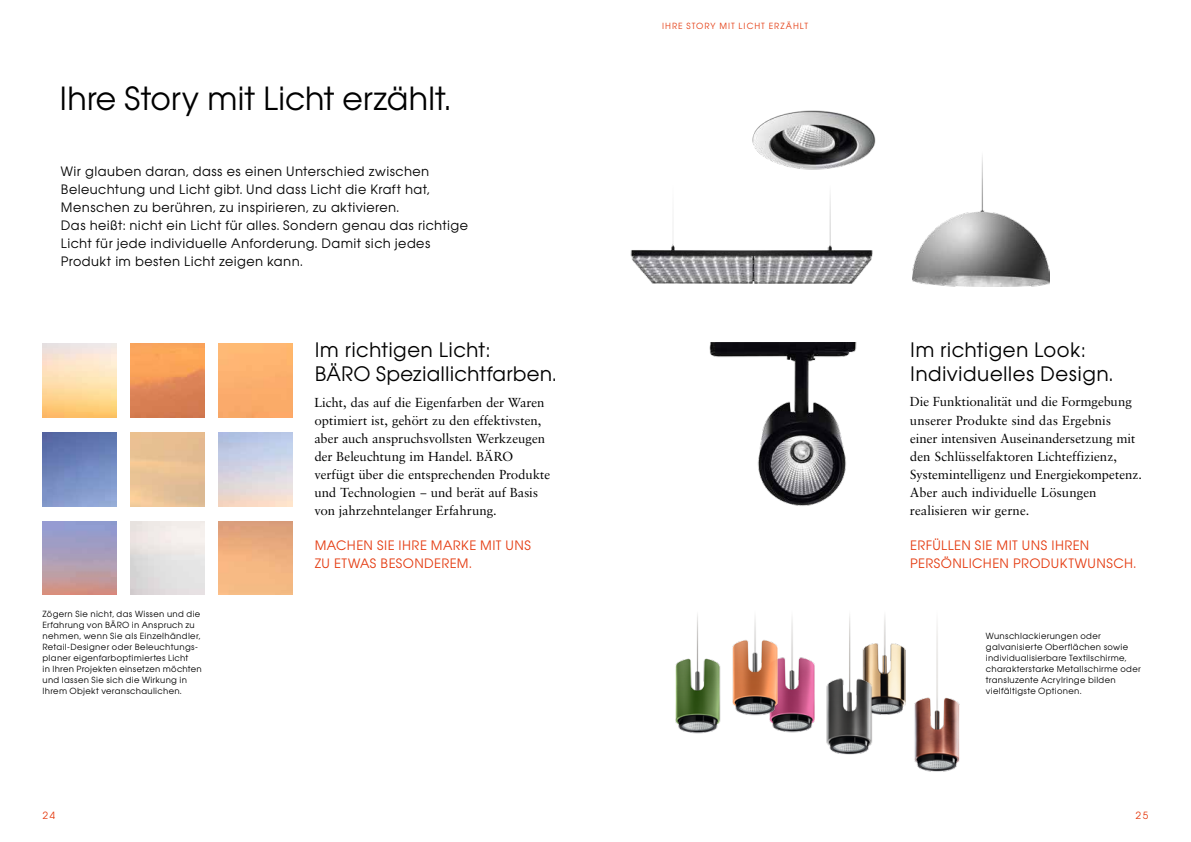
<style>
.page{position:relative;width:1191px;height:842px;background:#fff}
.page>*{position:absolute;margin:0;border:0;box-sizing:border-box;transform-origin:0 0}
.t1{font:32px "Avant Garde SB";letter-spacing:-.005em;color:#000}
.t2{font:20px/24px "Avant Garde SB";letter-spacing:.015em;color:#000}
.t3{font:13px/18px "Sabon BQ";letter-spacing:.03em;color:#000}
.t4{font:13px/18px "Avant Garde SB";letter-spacing:.03em;color:#000}
.t5{font:13px/18px "Avant Garde SB";letter-spacing:.03em;color:#e4390e}
.t6{font:10px "Avant Garde SB";color:#e4390e}
.t7{font:8.5px/11px "Avant Garde SB";letter-spacing:.035em;color:#000}
.t8{font:8.5px "Avant Garde SB";letter-spacing:.115em;color:#e4390e}
</style>
<div class="page">
<img style="left:752px;top:110px;width:124px;height:60px">
<img style="left:630px;top:194px;width:243px;height:90px">
<img style="left:912px;top:155px;width:138px;height:132px">
<img style="left:772px;top:619px;width:42px;height:114px">
<img style="left:732px;top:618px;width:52px;height:106px">
<img style="left:675px;top:614px;width:46px;height:120px">
<img style="left:914px;top:624px;width:46px;height:148px">
<img style="left:879px;top:616px;width:27px;height:99px">
<img style="left:814px;top:615px;width:65px;height:140px">
<img style="left:709px;top:342px;width:148px;height:164px">
<img style="left:43px;top:343px;width:73px;height:74px">
<img style="left:43px;top:432px;width:73px;height:74px">
<img style="left:130px;top:343px;width:74px;height:74px">
<img style="left:218px;top:343px;width:74px;height:74px">
<h1 class="t1" style="left:60px;top:80px;width:392px">Ihre Story mit Licht erzählt.</h1>
<p class="t4" style="left:61px;top:162px;width:409px">Wir glauben daran, dass es einen Unterschied zwischen Beleuchtung und Licht gibt. Und dass Licht die Kraft hat, Menschen zu berühren, zu inspirieren, zu aktivieren.<br>Das heißt: nicht ein Licht für alles. Sondern genau das richtige Licht für jede individuelle Anforderung. Damit sich jedes Produkt im besten Licht zeigen kann.</p>
<h2 class="t2" style="left:315px;top:338px;width:242px">Im richtigen Licht:<br>BÄRO Speziallichtfarben.</h2>
<p class="t3" style="left:315px;top:393px;width:237px">Licht, das auf die Eigenfarben der Waren optimiert ist, gehört zu den effektivsten, aber auch anspruchsvollsten Werkzeugen der Beleuchtung im Handel. BÄRO verfügt über die entsprechenden Produkte und Technologien – und berät auf Basis von jahrzehntelanger Erfahrung.</p>
<p class="t7" style="left:43px;top:608px;width:161px">Zögern Sie nicht, das Wissen und die Erfahrung von BÄRO in Anspruch zu nehmen, wenn Sie als Einzelhändler, Retail-- Designer oder Beleuchtungs&shy;planer eigenfarboptimiertes Licht<br>in Ihren Projekten einsetzen möchten und lassen Sie sich die Wirkung in Ihrem Objekt veranschaulichen.</p>
<p class="t5" style="left:315px;top:536px;width:218px">MACHEN SIE IHRE MARKE MIT UNS<br>ZU ETWAS BESONDEREM.</p>
<p class="t8" style="left:662px;top:21px;width:148px">IHRE STORY MIT LICHT ERZÄHLT</p>
<h2 class="t2" style="left:910px;top:338px;width:204px">Im richtigen Look:<br>Individuelles Design.</h2>
<p class="t3" style="left:910px;top:393px;width:233px">Die Funktionalität und die Formgebung unserer Produkte sind das Ergebnis<br>einer intensiven Auseinandersetzung mit den Schlüsselfaktoren Lichteffizienz, Systemintelligenz und Energiekompetenz.<br>Aber auch individuelle Lösungen realisieren wir gerne.</p>
<p class="t5" style="left:910px;top:536px;width:227px">ERFÜLLEN SIE MIT UNS IHREN<br>PERSÖNLICHEN PRODUKTWUNSCH.</p>
<p class="t7" style="left:986px;top:630px;width:156px">Wunschlackierungen oder galvanisierte Oberflächen sowie individualisierbare Textilschirme, charakterstarke Metallschirme oder transluzente Acrylringe bilden vielfältigste Optionen.</p>
<p class="t6" style="left:43px;top:810px;width:14px">24</p>
<p class="t6" style="left:1135px;top:810px;width:14px">25</p>
</div>
